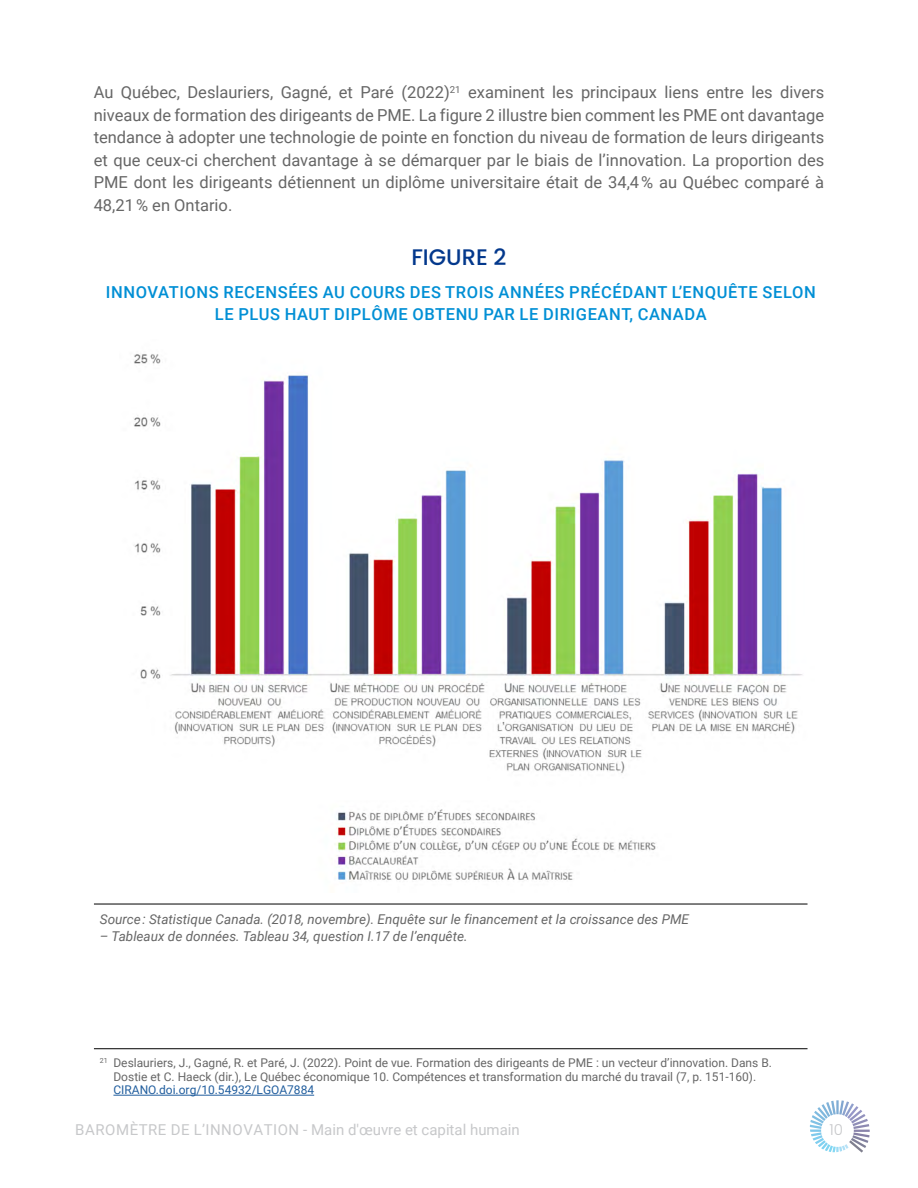
<style>
.page{position:relative;width:918px;height:1188px;background:#fff}
.page>*{position:absolute;margin:0;border:0;box-sizing:border-box;transform-origin:0 0}
.t1{font:500 22.5px "Poppins";color:#03388c}
.t2{font:16.5px/22.5px "Roboto";color:#666;text-align:justify}
.t3{font:500 16.5px/22.5px "Roboto";letter-spacing:.035em;color:#008fd5;text-align:center}
.t4{font:15px "Roboto";color:#c7c8ca}
.t5{font:300 15px "Poppins";color:#c7c8ca}
.t6{font:italic 13.5px "Roboto";color:#666}
.t7{font:12px/13.5px "Roboto";color:#666;text-align:center}
.t8{font:12px "Roboto";color:#215e9e}
</style>
<div class="page">
<svg style="left:810px;top:1100px;width:60px;height:53px"></svg>
<img style="left:134px;top:354px;width:669px;height:526px">
<hr style="left:94px;top:904px;width:714px;height:1px;background:#000">
<hr style="left:94px;top:1048px;width:714px;height:1px;background:#000">
<hr style="left:113px;top:1095px;width:201px;height:1px;background:#215e9e">
<p class="t2" style="left:94px;top:81px;width:732px">Au Québec, Deslauriers, Gagné, et Paré (2022)<sup>21</sup> examinent les principaux liens entre les divers niveaux de formation des dirigeants de PME. La figure 2 illustre bien comment les PME ont davantage tendance à adopter une technologie de pointe en fonction du niveau de formation de leurs dirigeants et que ceux-ci cherchent davantage à se démarquer par le biais de l’innovation. La proportion des PME dont les dirigeants détiennent un diplôme universitaire était de 34,4 % au Québec comparé à 48,21 % en Ontario.</p>
<h1 class="t1" style="left:411px;top:244px;width:97px">FIGURE 2</h1>
<p class="t3" style="left:106px;top:280px;width:711px">INNOVATIONS RECENSÉES AU COURS DES TROIS ANNÉES PRÉCÉDANT L’ENQUÊTE SELON<br>LE PLUS HAUT DIPLÔME OBTENU PAR LE DIRIGEANT, CANADA</p>
<p class="t6" style="left:100px;top:910px;width:591px">Source : Statistique Canada. (2018, novembre). Enquête sur le financement et la croissance des PME</p>
<p class="t6" style="left:100px;top:926px;width:369px">– Tableaux de données. Tableau 34, question I.17 de l’enquête.</p>
<p class="t7" style="left:100px;top:1056px;width:674px"><sup>21</sup> Deslauriers, J., Gagné, R. et Paré, J. (2022). Point de vue. Formation des dirigeants de PME : un vecteur d’innovation. Dans B.<br>Dostie et C. Haeck (dir.), Le Québec économique 10. Compétences et transformation du marché du travail (7, p. 151-160).</p>
<p class="t8" style="left:113px;top:1082px;width:202px">CIRANO.doi.org/10.54932/LGOA7884</p>
<p class="t4" style="left:75px;top:1119px;width:446px">BAROMÈTRE DE L’INNOVATION - Main d'œuvre et capital humain</p>
<p class="t5" style="left:829px;top:1121px;width:15px">10</p>
</div>
